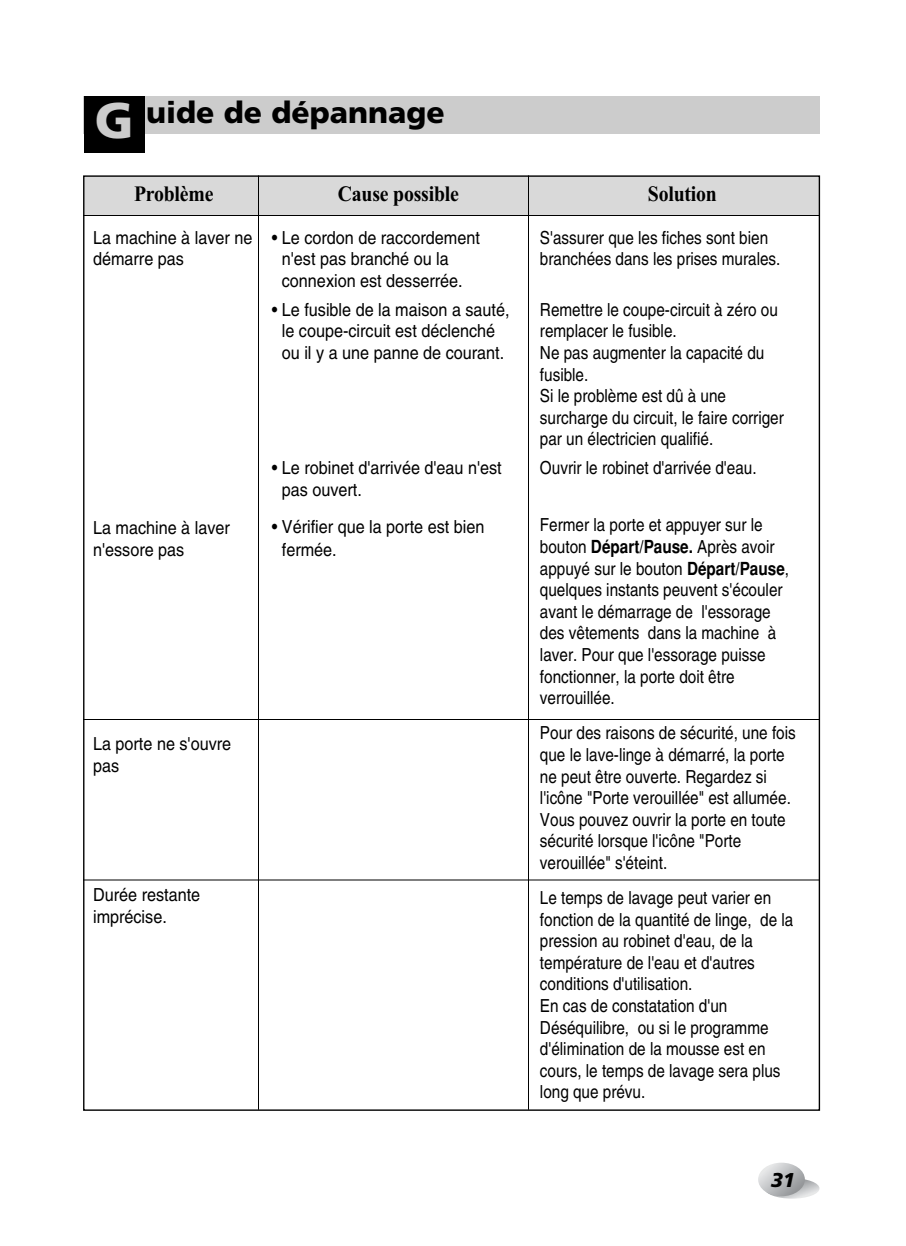
<style>
.page{position:relative;width:906px;height:1246px;background:#fff}
.page>*{position:absolute;margin:0;border:0;box-sizing:border-box;transform-origin:0 0}
.t1{font:900 30px "Frutiger";color:#000}
.t2{font:700 22px "Times New Roman";letter-spacing:-.01em;color:#000;scale:.9 1}
.t3{font:italic 900 20px "Frutiger";color:#000}
.t4{font:18px/21.6px "Helvetica";color:#000;scale:.85 1}
.t5{font:18px/21.6px "Helvetica";color:#000;scale:.9 1}
.s1{font-size:50px;color:#ccc}
.s2{font-weight:700}
</style>
<div class="page">
<svg style="left:765px;top:1178px;width:55px;height:21px"></svg>
<svg style="left:758px;top:1163px;width:47px;height:33px"></svg>
<div style="left:83px;top:96px;width:736px;height:37px;background:#ccc"></div>
<div style="left:84px;top:96px;width:60px;height:57px;background:#000"></div>
<div style="left:85px;top:176px;width:735px;height:39px;background:#d9d9d9"></div>
<hr style="left:83px;top:215px;width:737px;height:1px;background:#000">
<hr style="left:83px;top:719px;width:737px;height:1px;background:#000">
<hr style="left:258px;top:176px;width:1px;height:934px;background:#000">
<hr style="left:528px;top:176px;width:1px;height:934px;background:#000">
<hr style="left:83px;top:880px;width:737px;height:1px;background:#000">
<h1 class="t1" style="left:95px;top:100px;width:352px"><span class="s1">G</span> uide de dépannage</h1>
<p class="t2" style="left:134px;top:186px;width:90px">Problème</p>
<p class="t2" style="left:338px;top:186px;width:136px">Cause possible</p>
<p class="t2" style="left:648px;top:186px;width:78px">Solution</p>
<p class="t5" style="left:93px;top:228px;width:179px">La machine à laver ne démarre pas</p>
<p class="t5" style="left:282px;top:228px;width:222px;text-indent:-10px">• Le cordon de raccordement n'est pas branché ou la connexion est desserrée.</p>
<p class="t5" style="left:272px;top:300px;width:266px;text-align:center">• Le fusible de la maison a sauté, le coupe-circuit est déclenché<br>ou il y a une panne de courant.</p>
<p class="t5" style="left:93px;top:519px;width:154px">La machine à laver n'essore pas</p>
<p class="t5" style="left:282px;top:459px;width:246px;text-indent:-10px">• Le robinet d'arrivée d'eau n'est pas ouvert.</p>
<p class="t5" style="left:282px;top:517px;width:227px;line-height:23.2px;text-indent:-10px">• Vérifier que la porte est bien fermée.</p>
<p class="t5" style="left:93px;top:735px;width:155px">La porte ne s'ouvre pas</p>
<p class="t5" style="left:93px;top:886px;width:121px">Durée restante imprécise.</p>
<p class="t4" style="left:540px;top:228px;width:285px">S'assurer que les fiches sont bien branchées dans les prises murales.</p>
<p class="t4" style="left:540px;top:300px;width:289px">Remettre le coupe-circuit à zéro ou remplacer le fusible.<br>Ne pas augmenter la capacité du fusible.<br>Si le problème est dû à une surcharge du circuit, le faire corriger par un électricien qualifié.</p>
<p class="t4" style="left:540px;top:459px;width:256px">Ouvrir le robinet d'arrivée d'eau.</p>
<p class="t4" style="left:540px;top:516px;width:295px">Fermer la porte et appuyer sur le bouton <span class="s2">Départ/Pause.</span> Après avoir appuyé sur le bouton <span class="s2">Départ/Pause</span>, quelques instants peuvent s'écouler avant le démarrage de l'essorage des vêtements dans la machine à laver. Pour que l'essorage puisse fonctionner, la porte doit être verrouillée.</p>
<p class="t4" style="left:540px;top:724px;width:303px">Pour des raisons de sécurité, une fois que le lave-linge à démarré, la porte ne peut être ouverte. Regardez si l'icône "Porte verouillée" est allumée.<br>Vous pouvez ouvrir la porte en toute sécurité lorsque l'icône "Porte verouillée" s'éteint.</p>
<p class="t4" style="left:540px;top:889px;width:300px">Le temps de lavage peut varier en fonction de la quantité de linge, de la pression au robinet d'eau, de la température de l'eau et d'autres conditions d'utilisation.<br>En cas de constatation d'un<br>Déséquilibre, ou si le programme d'élimination de la mousse est en cours, le temps de lavage sera plus long que prévu.</p>
<p class="t3" style="left:771px;top:1172px;width:26px">31</p>
</div>
